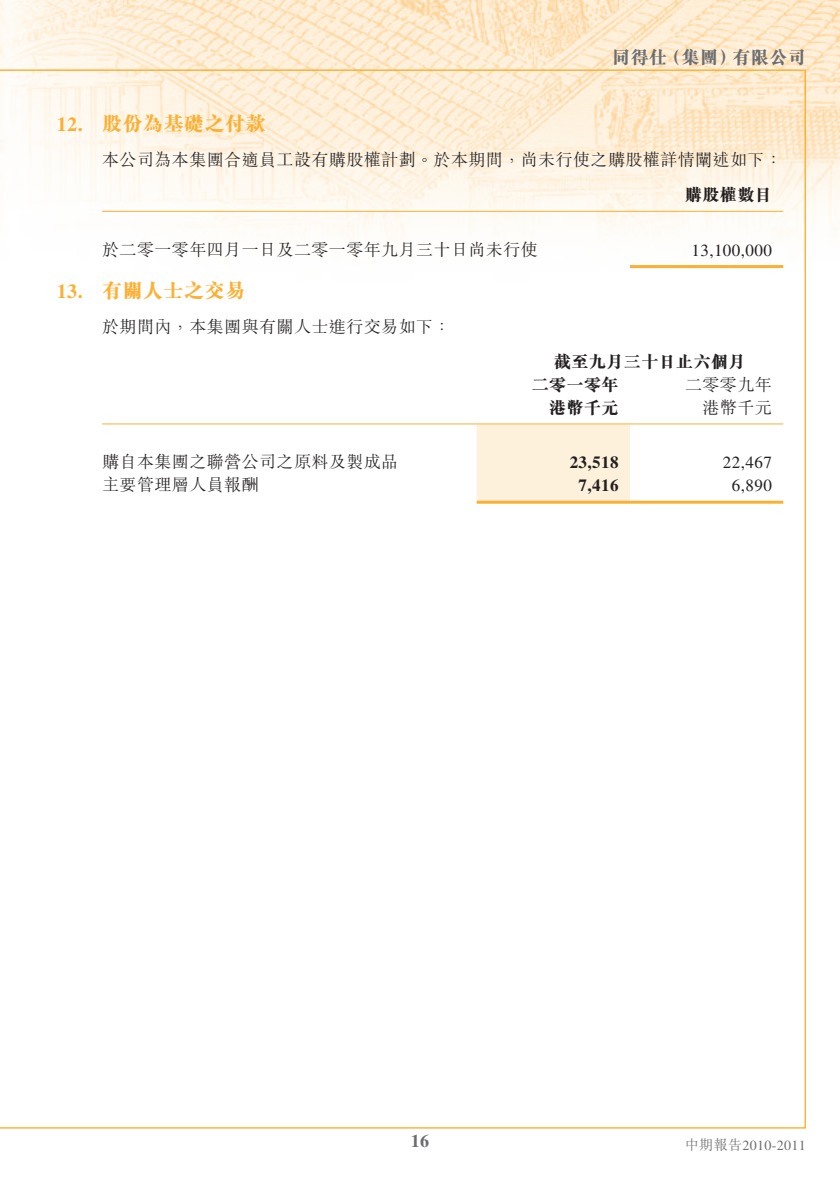
<style>
.page{position:relative;width:840px;height:1191px;background:#fff}
.page>*{position:absolute;margin:0;border:0;box-sizing:border-box;transform-origin:0 0}
.t1{font:800 20px "M Sung HK";letter-spacing:.025em;color:#fbb034}
.t2{font:800 18px "M Sung HK";letter-spacing:.025em;color:#6c6d70}
.t3{font:700 18px "Times LT Std";color:#6c6d70}
.t4{font:300 17px "M Sung HK";letter-spacing:.025em;color:#231f20}
.t5{font:800 17px/23px "M Sung HK";letter-spacing:.025em;color:#231f20}
.t6{font:17px "Times LT Std";letter-spacing:.025em;color:#231f20}
.t7{font:700 17px "Times LT Std";letter-spacing:.025em;color:#231f20}
.t8{font:14px "Times LT Std";letter-spacing:.025em;color:#6c6d70}
.s1{font-family:"Times LT Std";font-weight:700}
.s2{font-family:"M Sung HK";font-weight:300}
</style>
<div class="page">
<img style="left:1px;top:0;width:838px;height:1129px">
<img style="left:0;top:0;width:1px;height:1191px">
<svg style="left:0;top:69px;width:1px;height:1059px"></svg>
<hr style="left:102px;top:211px;width:527px;height:1px;background:#fbb034">
<hr style="left:629px;top:211px;width:153px;height:1px;background:#fbb034">
<hr style="left:629px;top:265px;width:153px;height:3px;background:#fbb034">
<div style="left:476px;top:424px;width:153px;height:77px;background:#fef1dc"></div>
<hr style="left:102px;top:423px;width:374px;height:1px;background:#fbb034">
<hr style="left:476px;top:423px;width:153px;height:1px;background:#fbb034">
<hr style="left:629px;top:423px;width:153px;height:1px;background:#fbb034">
<hr style="left:476px;top:501px;width:153px;height:3px;background:#fbb034">
<hr style="left:629px;top:501px;width:153px;height:3px;background:#fbb034">
<p class="t2" style="left:612px;top:44px;width:195px">同得仕（集團）有限公司</p>
<p class="t1" style="left:57px;top:110px;width:210px"><span class="s1">12.</span> 股份為基礎之付款</p>
<p class="t4" style="left:102px;top:148px;width:681px">本公司為本集團合適員工設有購股權計劃。於本期間，尚未行使之購股權詳情闡述如下：</p>
<p class="t5" style="left:684px;top:183px;width:88px">購股權數目</p>
<p class="t4" style="left:102px;top:237px;width:437px">於二零一零年四月一日及二零一零年九月三十日尚未行使</p>
<p class="t6" style="left:691px;top:240px;width:82px">13,100,000</p>
<p class="t1" style="left:57px;top:276px;width:190px"><span class="s1">13.</span> 有關人士之交易</p>
<p class="t4" style="left:102px;top:314px;width:350px">於期間內，本集團與有關人士進行交易如下：</p>
<p class="t5" style="left:531px;top:349px;width:215px;text-indent:22px">截至九月三十日止六個月二零一零年</p>
<p class="t4" style="left:684px;top:372px;width:88px">二零零九年</p>
<p class="t5" style="left:549px;top:395px;width:71px">港幣千元</p>
<p class="t4" style="left:702px;top:395px;width:71px">港幣千元</p>
<p class="t4" style="left:102px;top:450px;width:297px">購自本集團之聯營公司之原料及製成品</p>
<p class="t7" style="left:569px;top:452px;width:50px">23,518</p>
<p class="t6" style="left:722px;top:453px;width:50px">22,467</p>
<p class="t4" style="left:102px;top:473px;width:158px">主要管理層人員報酬</p>
<p class="t7" style="left:578px;top:475px;width:41px">7,416</p>
<p class="t6" style="left:731px;top:476px;width:41px">6,890</p>
<p class="t3" style="left:410px;top:1130px;width:20px">16</p>
<p class="t8" style="left:684px;top:1137px;width:122px"><span class="s2">中期報告</span>2010-2011</p>
</div>
